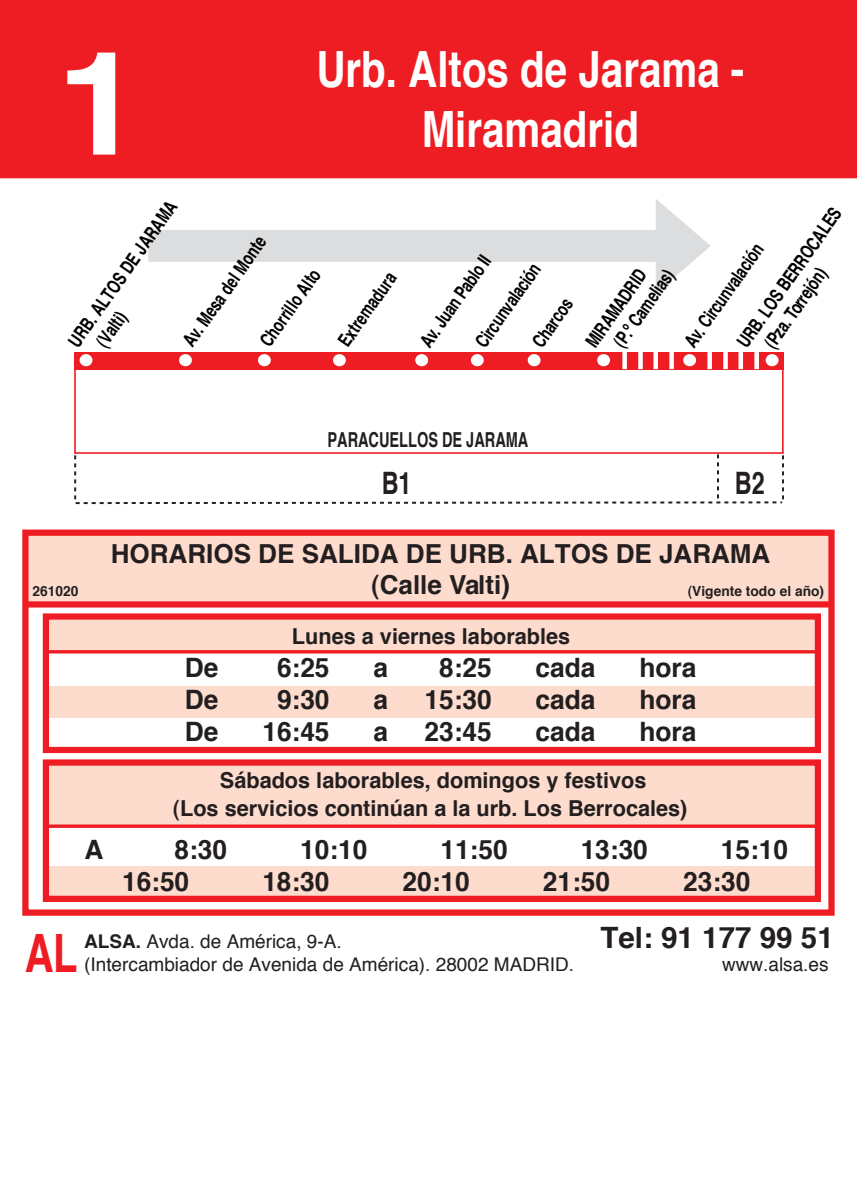
<style>
.page{position:relative;width:857px;height:1191px;background:#fff}
.page>*{position:absolute;margin:0;border:0;box-sizing:border-box;transform-origin:0 0}
.t1{font:700 144px "Helvetica";color:#fff;scale:1.07 1}
.t2{font:700 53px "Helvetica";color:#ee1d23;scale:.75 1}
.t3{font:700 50px/60px "Helvetica";color:#fff;text-align:center;scale:.81 1}
.t4{font:700 30.8px "Helvetica";color:#231f20;scale:.76 1}
.t5{font:700 29.4px "Helvetica";color:#231f20}
.t6{font:700 26.6px "Helvetica";color:#231f20}
.t7{font:700 26.2px/31.4px "Helvetica";color:#231f20;text-align:center}
.t8{font:700 22px/27.8px "Helvetica";color:#231f20;text-align:center}
.t9{font:700 20.6px "Helvetica";color:#231f20;scale:.7 1}
.t10{font:700 18.8px/22.6px "Helvetica";color:#000;scale:.75 1}
.t11{font:18.8px "Helvetica";color:#231f20}
.t12{font:700 14px "Helvetica";color:#231f20}
.s1{font-weight:700}
</style>
<div class="page">
<div style="left:45px;top:687px;width:772px;height:31px;background:#fddcce"></div>
<div style="left:45px;top:866px;width:772px;height:31px;background:#fddcce"></div>
<div style="left:0;top:0;width:856px;height:178px;background:#ee1d23"></div>
<svg style="left:148px;top:199px;width:562px;height:94px"></svg>
<div style="left:74px;top:352px;width:709px;height:17px;background:#ee1d23"></div>
<div style="left:80px;top:354px;width:12px;height:12px;background:#fff;border-radius:50%"></div>
<div style="left:765px;top:354px;width:13px;height:12px;background:#fff;border-radius:50%"></div>
<div style="left:597px;top:354px;width:12px;height:12px;background:#fff;border-radius:50%"></div>
<div style="left:333px;top:354px;width:13px;height:12px;background:#fff;border-radius:50%"></div>
<hr style="left:74px;top:368px;width:2px;height:85px;background:#ee1d23">
<div style="left:179px;top:354px;width:13px;height:12px;background:#fff;border-radius:50%"></div>
<div style="left:258px;top:354px;width:13px;height:12px;background:#fff;border-radius:50%"></div>
<div style="left:682px;top:354px;width:13px;height:12px;background:#fff;border-radius:50%"></div>
<div style="left:415px;top:354px;width:13px;height:12px;background:#fff;border-radius:50%"></div>
<div style="left:25px;top:535px;width:803px;height:69px;background:#fddcce"></div>
<div style="left:27px;top:601px;width:802px;height:6px;background:#ee1d23"></div>
<div style="left:22px;top:529px;width:812px;height:386px;border:6px solid #ee1d23"></div>
<div style="left:48px;top:763px;width:767px;height:62px;background:#fddcce"></div>
<svg style="left:50px;top:824px;width:763px;height:4px;background:#f0393c"></svg>
<div style="left:43px;top:759px;width:777px;height:143px;border:6px solid #ee1d23"></div>
<div style="left:45px;top:618px;width:770px;height:33px;background:#fddcce"></div>
<hr style="left:46px;top:650px;width:769px;height:3px;background:#ee1d23">
<div style="left:43px;top:613px;width:777px;height:140px;border:6px solid #ee1d23"></div>
<hr style="left:781px;top:368px;width:2px;height:85px;background:#ee1d23">
<svg style="left:754px;top:352px;width:4px;height:17px"></svg>
<svg style="left:738px;top:352px;width:4px;height:17px"></svg>
<svg style="left:723px;top:352px;width:4px;height:17px"></svg>
<svg style="left:707px;top:352px;width:4px;height:17px"></svg>
<svg style="left:669px;top:352px;width:4px;height:17px"></svg>
<svg style="left:653px;top:352px;width:4px;height:17px"></svg>
<svg style="left:638px;top:352px;width:4px;height:17px"></svg>
<svg style="left:622px;top:352px;width:4px;height:17px"></svg>
<hr style="left:74px;top:452px;width:709px;height:2px;background:#ee1d23">
<svg style="left:74px;top:454px;width:709px;height:51px"></svg>
<div style="left:470px;top:354px;width:13px;height:12px;background:#fff;border-radius:50%"></div>
<div style="left:527px;top:354px;width:13px;height:12px;background:#fff;border-radius:50%"></div>
<h1 class="t1" style="left:57px;top:-12px;width:82px">1</h1>
<h3 class="t3" style="left:316px;top:40px;width:529px">Urb. Altos de Jarama -<br>Miramadrid</h3>
<p class="t10" style="left:73px;top:326px;width:212px;text-indent:-16px;rotate:-55deg">URB. ALTOS DE JARAMA (Valti)</p>
<p class="t10" style="left:740px;top:327px;width:203px;text-indent:-15px;rotate:-55deg">URB. LOS BERROCALES (Pza. Torrejón)</p>
<p class="t10" style="left:178px;top:338px;width:175px;rotate:-55deg">Av. Mesa del Monte</p>
<p class="t10" style="left:679px;top:339px;width:164px;rotate:-55deg">Av. Circunvalación</p>
<p class="t10" style="left:415px;top:339px;width:146px;rotate:-55deg">Av. Juan Pablo II</p>
<p class="t10" style="left:470px;top:339px;width:132px;rotate:-55deg">Circunvalación</p>
<p class="t10" style="left:255px;top:338px;width:122px;rotate:-55deg">Chorrillo Alto</p>
<p class="t10" style="left:589px;top:326px;width:123px;text-indent:-16px;rotate:-55deg">MIRAMADRID (P.º Camelias)</p>
<p class="t10" style="left:333px;top:338px;width:117px;rotate:-55deg">Extremadura</p>
<p class="t10" style="left:527px;top:339px;width:75px;rotate:-55deg">Charcos</p>
<p class="t9" style="left:327px;top:423px;width:288px">PARACUELLOS DE JARAMA</p>
<p class="t12" style="left:32px;top:580px;width:47px">261020</p>
<h3 class="t4" style="left:381px;top:458px;width:41px">B1</h3>
<h3 class="t4" style="left:734px;top:458px;width:41px">B2</h3>
<h3 class="t7" style="left:111px;top:538px;width:660px">HORARIOS DE SALIDA DE URB. ALTOS DE JARAMA (Calle Valti)</h3>
<p class="t12" style="left:687px;top:579px;width:138px">(Vigente todo el año)</p>
<p class="t8" style="left:292px;top:623px;width:280px">Lunes a viernes laborables</p>
<h3 class="t6" style="left:185px;top:645px;width:35px">De</h3>
<h3 class="t6" style="left:277px;top:645px;width:54px">6:25</h3>
<h3 class="t6" style="left:373px;top:645px;width:16px">a</h3>
<h3 class="t6" style="left:439px;top:645px;width:54px">8:25</h3>
<h3 class="t6" style="left:535px;top:645px;width:61px">cada</h3>
<h3 class="t6" style="left:639px;top:645px;width:58px">hora</h3>
<h3 class="t6" style="left:185px;top:677px;width:35px">De</h3>
<h3 class="t6" style="left:277px;top:677px;width:54px">9:30</h3>
<h3 class="t6" style="left:373px;top:677px;width:16px">a</h3>
<h3 class="t6" style="left:424px;top:677px;width:69px">15:30</h3>
<h3 class="t6" style="left:535px;top:677px;width:61px">cada</h3>
<h3 class="t6" style="left:639px;top:677px;width:58px">hora</h3>
<h3 class="t6" style="left:185px;top:709px;width:35px">De</h3>
<h3 class="t6" style="left:262px;top:709px;width:69px">16:45</h3>
<h3 class="t6" style="left:373px;top:709px;width:16px">a</h3>
<h3 class="t6" style="left:424px;top:709px;width:69px">23:45</h3>
<h3 class="t6" style="left:535px;top:709px;width:61px">cada</h3>
<h3 class="t6" style="left:639px;top:709px;width:58px">hora</h3>
<p class="t8" style="left:173px;top:767px;width:516px">Sábados laborables, domingos y festivos<br>(Los servicios continúan a la urb. Los Berrocales)</p>
<h3 class="t6" style="left:84px;top:828px;width:20px">A</h3>
<h3 class="t6" style="left:174px;top:828px;width:54px">8:30</h3>
<h3 class="t6" style="left:300px;top:828px;width:69px">10:10</h3>
<h3 class="t6" style="left:440px;top:828px;width:69px">11:50</h3>
<h3 class="t6" style="left:580px;top:828px;width:69px">13:30</h3>
<h3 class="t6" style="left:720px;top:828px;width:69px">15:10</h3>
<h3 class="t6" style="left:122px;top:860px;width:69px">16:50</h3>
<h3 class="t6" style="left:262px;top:860px;width:69px">18:30</h3>
<h3 class="t6" style="left:402px;top:860px;width:69px">20:10</h3>
<h3 class="t6" style="left:542px;top:860px;width:69px">21:50</h3>
<h3 class="t6" style="left:682px;top:860px;width:69px">23:30</h3>
<h2 class="t2" style="left:25px;top:910px;width:71px">AL</h2>
<p class="t11" style="left:84px;top:926px;width:259px"><span class="s1">ALSA.</span> Avda. de América, 9-A.</p>
<h3 class="t5" style="left:600px;top:913px;width:235px">Tel: 91 177 99 51</h3>
<p class="t11" style="left:84px;top:949px;width:491px">(Intercambiador de Avenida de América). 28002 MADRID.</p>
<p class="t11" style="left:721px;top:949px;width:108px">www.alsa.es</p>
</div>
